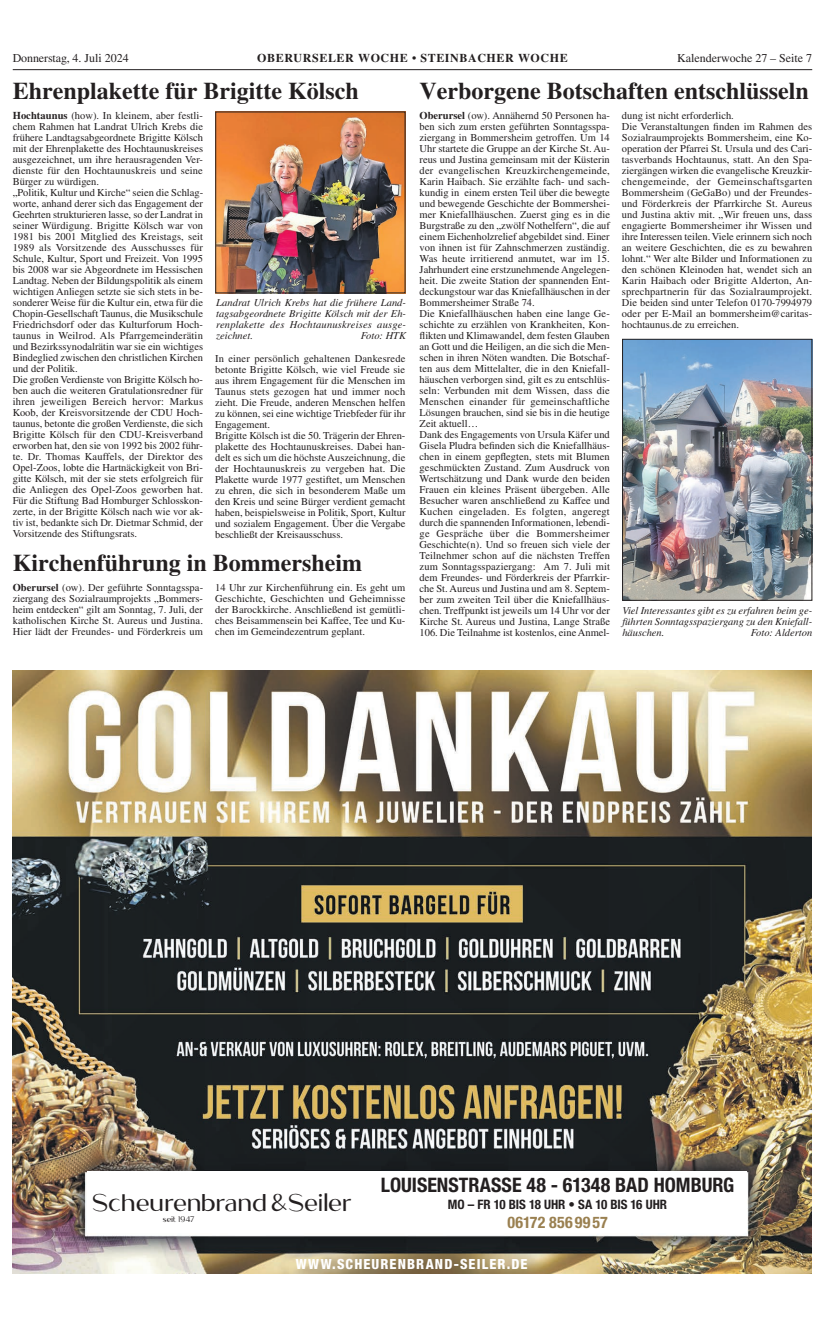
<style>
.page{position:relative;width:825px;height:1327px;background:#fff}
.page>*{position:absolute;margin:0;border:0;box-sizing:border-box;transform-origin:0 0}
.t1{font:24.1px "Megante Personal Use Only";color:#231f20}
.t2{font:700 24px "Times LT Std";color:#231f20}
.t3{font:700 condensed 20px "Helvetica Neue LT Std";color:#231f20}
.t4{font:700 condensed 16px "Helvetica Neue LT Std";letter-spacing:.015em;color:#9a8050}
.t5{font:800 condensed 14px "Helvetica Neue LT Std";letter-spacing:.08em;color:#fff}
.t6{font:700 condensed 13px "Helvetica Neue LT Std";letter-spacing:-.005em;color:#231f20}
.t7{font:12px "Times LT Std";color:#231f20}
.t8{font:700 12px "Times LT Std";letter-spacing:.05em;color:#231f20}
.t9{font:10.5px/11px "Times LT Std";color:#231f20}
.t10{font:italic 10.5px/11px "Times LT Std";color:#231f20;text-align:justify}
.t11{font:8px "Megante Personal Use Only";color:#231f20}
.s1{font-weight:700}
</style>
<div class="page">
<hr style="left:13px;top:69px;width:799px;height:1px;background:#231f20">
<img style="left:13px;top:670px;width:798px;height:603px">
<div style="left:87px;top:1171px;width:659px;height:62px;background:#fff"></div>
<img style="left:217px;top:114px;width:186px;height:177px">
<div style="left:215px;top:112px;width:190px;height:181px;border:1px solid #231f20"></div>
<img style="left:624px;top:341px;width:186px;height:257px">
<div style="left:622px;top:339px;width:190px;height:261px;border:1px solid #231f20"></div>
<p class="t7" style="left:13px;top:51px;width:118px">Donnerstag, 4. Juli 2024</p>
<p class="t8" style="left:257px;top:51px;width:312px">OBERURSELER WOCHE • STEINBACHER WOCHE</p>
<p class="t7" style="left:677px;top:51px;width:137px">Kalenderwoche 27 – Seite 7</p>
<h2 class="t2" style="left:13px;top:76px;width:347px">Ehrenplakette für Brigitte Kölsch</h2>
<p class="t9" style="left:13px;top:109px;width:192px"><span class="s1">Hochtaunus</span> (how). In kleinem, aber festli&shy;chem Rahmen hat Landrat Ulrich Krebs die frühere Landtagsabgeordnete Brigitte Kölsch mit der Ehrenplakette des Hochtaunuskreises ausgezeichnet, um ihre herausragenden Ver&shy;dienste für den Hochtaunuskreis und seine Bürger zu würdigen.<br>„Politik, Kultur und Kirche“ seien die Schlag&shy;worte, anhand derer sich das Engagement der Geehrten strukturieren lasse, so der Landrat in seiner Würdigung. Brigitte Kölsch war von 1981 bis 2001 Mitglied des Kreistags, seit 1989 als Vorsitzende des Ausschusses für Schule, Kultur, Sport und Freizeit. Von 1995 bis 2008 war sie Abgeordnete im Hessischen Landtag. Neben der Bildungspolitik als einem wichtigen Anliegen setzte sie sich stets in be&shy;sonderer Weise für die Kultur ein, etwa für die Chopin-Gesellschaft Taunus, die Musikschule Friedrichsdorf oder das Kulturforum Hoch&shy;taunus in Weilrod. Als Pfarrgemeinderätin und Bezirkssynodalrätin war sie ein wichtiges Bindeglied zwischen den christlichen Kirchen und der Politik.<br>Die großen Verdienste von Brigitte Kölsch ho&shy;ben auch die weiteren Gratulationsredner für ihren jeweiligen Bereich hervor: Markus Koob, der Kreisvorsitzende der CDU Hoch&shy;taunus, betonte die großen Verdienste, die sich Brigitte Kölsch für den CDU-Kreisverband erworben hat, den sie von 1992 bis 2002 führ&shy;te. Dr. Thomas Kauffels, der Direktor des Opel-Zoos, lobte die Hartnäckigkeit von Bri&shy;gitte Kölsch, mit der sie stets erfolgreich für die Anliegen des Opel-Zoos geworben hat.<br>Für die Stiftung Bad Homburger Schlosskon&shy;zerte, in der Brigitte Kölsch nach wie vor ak&shy;tiv ist, bedankte sich Dr. Dietmar Schmid, der Vorsitzende des Stiftungsrats.</p>
<p class="t10" style="left:216px;top:297px;width:191px">Landrat Ulrich Krebs hat die frühere Land&shy;tagsabgeordnete Brigitte Kölsch mit der Eh&shy;renplakette des Hochtaunuskreises ausge&shy;zeichnet.</p>
<p class="t10" style="left:361px;top:330px;width:47px">Foto: HTK</p>
<p class="t9" style="left:215px;top:353px;width:192px">In einer persönlich gehaltenen Dankesrede betonte Brigitte Kölsch, wie viel Freude sie aus ihrem Engagement für die Menschen im Taunus stets gezogen hat und immer noch zieht. Die Freude, anderen Menschen helfen zu können, sei eine wichtige Triebfeder für ihr Engagement.<br>Brigitte Kölsch ist die 50. Trägerin der Ehren&shy;plakette des Hochtaunuskreises. Dabei han&shy;delt es sich um die höchste Auszeichnung, die der Hochtaunuskreis zu vergeben hat. Die Plakette wurde 1977 gestiftet, um Menschen zu ehren, die sich in besonderem Maße um den Kreis und seine Bürger verdient gemacht haben, beispielsweise in Politik, Sport, Kultur und sozialem Engagement. Über die Vergabe beschließt der Kreisausschuss.</p>
<h2 class="t2" style="left:13px;top:549px;width:351px">Kirchenführung in Bommersheim</h2>
<p class="t9" style="left:13px;top:582px;width:192px;text-align:justify"><span class="s1">Oberursel</span> (ow). Der geführte Sonntagsspa&shy;ziergang des Sozialraumprojekts „Bommers&shy;heim entdecken“ gilt am Sonntag, 7. Juli, der katholischen Kirche St. Aureus und Justina.<br>Hier lädt der Freundes- und Förderkreis um</p>
<p class="t9" style="left:215px;top:582px;width:192px;text-align:justify">14 Uhr zur Kirchenführung ein. Es geht um Geschichte, Geschichten und Geheimnisse der Barockkirche. Anschließend ist gemütli&shy;ches Beisammensein bei Kaffee, Tee und Ku&shy;chen im Gemeindezentrum geplant.</p>
<h2 class="t2" style="left:420px;top:76px;width:391px">Verborgene Botschaften entschlüsseln</h2>
<p class="t9" style="left:420px;top:109px;width:192px"><span class="s1">Oberursel</span> (ow). Annähernd 50 Personen ha&shy;ben sich zum ersten geführten Sonntagsspa&shy;ziergang in Bommersheim getroffen. Um 14<br>Uhr startete die Gruppe an der Kirche St. Au&shy;reus und Justina gemeinsam mit der Küsterin der evangelischen Kreuzkirchengemeinde, Karin Haibach. Sie erzählte fach- und sach&shy;kundig in einem ersten Teil über die bewegte und bewegende Geschichte der Bommershei&shy;mer Kniefallhäuschen. Zuerst ging es in die Burgstraße zu den „zwölf Nothelfern“, die auf einem Eichenholzrelief abgebildet sind. Einer von ihnen ist für Zahnschmerzen zuständig.<br>Was heute irritierend anmutet, war im 15.<br>Jahrhundert eine erstzunehmende Angelegen&shy;heit. Die zweite Station der spannenden Ent&shy;deckungstour war das Kniefallhäuschen in der Bommersheimer Straße 74.<br>Die Kniefallhäuschen haben eine lange Ge&shy;schichte zu erzählen von Krankheiten, Kon&shy;flikten und Klimawandel, dem festen Glauben an Gott und die Heiligen, an die sich die Men&shy;schen in ihren Nöten wandten. Die Botschaf&shy;ten aus dem Mittelalter, die in den Kniefall&shy;häuschen verborgen sind, gilt es zu entschlüs&shy;seln: Verbunden mit dem Wissen, dass die Menschen einander für gemeinschaftliche Lösungen brauchen, sind sie bis in die heutige Zeit aktuell…<br>Dank des Engagements von Ursula Käfer und Gisela Pludra befinden sich die Kniefallhäus&shy;chen in einem gepflegten, stets mit Blumen geschmückten Zustand. Zum Ausdruck von Wertschätzung und Dank wurde den beiden Frauen ein kleines Präsent übergeben. Alle Besucher waren anschließend zu Kaffee und Kuchen eingeladen. Es folgten, angeregt durch die spannenden Informationen, lebendi&shy;ge Gespräche über die Bommersheimer Geschichte(n). Und so freuen sich viele der Teilnehmer schon auf die nächsten Treffen zum Sonntagsspaziergang: Am 7. Juli mit dem Freundes- und Förderkreis der Pfarrkir&shy;che St. Aureus und Justina und am 8. Septem&shy;ber zum zweiten Teil über die Kniefallhäus&shy;chen. Treffpunkt ist jeweils um 14 Uhr vor der Kirche St. Aureus und Justina, Lange Straße 106. Die Teilnahme ist kostenlos, eine Anmel-</p>
<p class="t9" style="left:622px;top:110px;width:192px">dung ist nicht erforderlich.<br>Die Veranstaltungen finden im Rahmen des Sozialraumprojekts Bommersheim, eine Ko&shy;operation der Pfarrei St. Ursula und des Cari&shy;tasverbands Hochtaunus, statt. An den Spa&shy;ziergängen wirken die evangelische Kreuzkir&shy;chengemeinde, der Gemeinschaftsgarten Bommersheim (GeGaBo) und der Freundes&shy;und Förderkreis der Pfarrkirche St. Aureus und Justina aktiv mit. „Wir freuen uns, dass engagierte Bommersheimer ihr Wissen und ihre Interessen teilen. Viele erinnern sich noch an weitere Geschichten, die es zu bewahren lohnt.“ Wer alte Bilder und Informationen zu den schönen Kleinoden hat, wendet sich an Karin Haibach oder Brigitte Alderton, An&shy;sprechpartnerin für das Sozialraumprojekt.<br>Die beiden sind unter Telefon 0170-7994979 oder per E-Mail an bommersheim@caritas&shy;hochtaunus.de zu erreichen.</p>
<p class="t10" style="left:622px;top:605px;width:191px">Viel Interessantes gibt es zu erfahren beim ge&shy;führten Sonntagsspaziergang zu den Kniefall&shy;häuschen.</p>
<p class="t10" style="left:751px;top:627px;width:63px">Foto: Alderton</p>
<h3 class="t3" style="left:381px;top:1172px;width:355px">LOUISENSTRASSE 48 - 61348 BAD HOMBURG</h3>
<p class="t6" style="left:448px;top:1196px;width:221px">MO – FR 10 BIS 18 UHR • SA 10 BIS 16 UHR</p>
<h3 class="t4" style="left:507px;top:1213px;width:102px">06172 856 99 57</h3>
<h3 class="t5" style="left:296px;top:1255px;width:233px">WWW.SCHEURENBRAND-SEILER.DE</h3>
<h1 class="t1" style="left:93px;top:1191px;width:262px">Scheurenbrand &amp;Seiler</h1>
<p class="t11" style="left:163px;top:1215px;width:34px">seit 1947</p>
</div>
